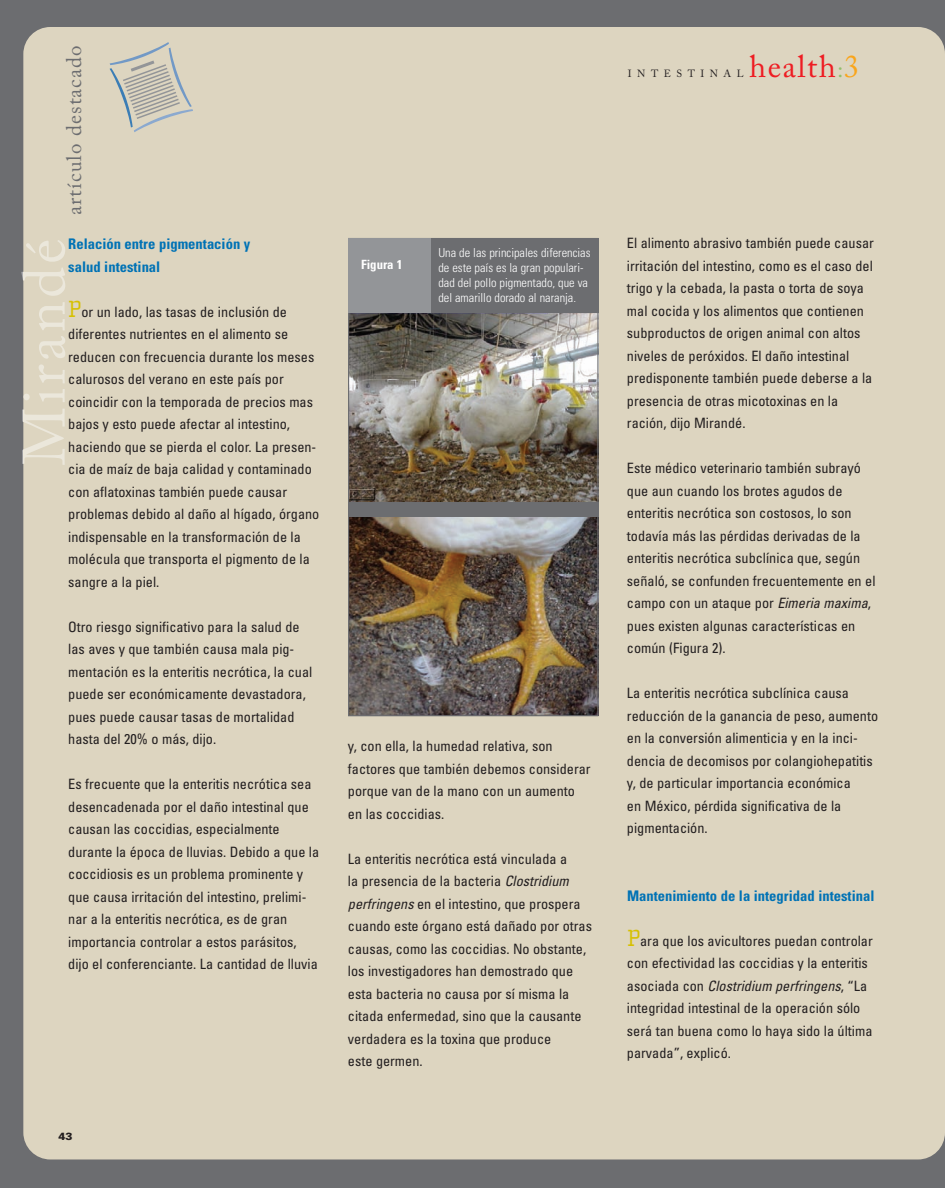
<style>
.page{position:relative;width:945px;height:1188px;background:#6c6d70}
.page>*{position:absolute;margin:0;border:0;box-sizing:border-box;transform-origin:0 0}
.t1{font:31.5px "Adobe Caslon";letter-spacing:.05em;color:#ee1d23}
.t2{font:21px "Adobe Caslon";letter-spacing:.05em;color:#6c6d70}
.t3{font:700 condensed 14.7px/22.5px "Univers";color:#0072b5}
.t4{font:condensed 14.25px/22.5px "Univers";color:#231f20}
.t5{font:700 condensed 12.75px "Univers";color:#fff}
.t6{font:300 condensed 12.3px/15px "Univers";color:#fff}
.t7{font:900 10.5px "Univers";color:#231f20}
.t8{font:10.35px "Adobe Caslon";letter-spacing:.535em;color:#231f20}
.s1{font-family:"Cholla Slab";font-stretch:normal;font-size:24px;color:#d6c002}
.s2{font-style:italic}
.s3{font-size:22.65px;color:#92be6c}
.s4{color:#f9a51b}
</style>
<div class="page">
<div style="left:23px;top:27px;width:922px;height:1132px;background:#ddd5c0;border-radius:27px"></div>
<hr style="left:22px;top:306px;width:1px;height:159px;background:#abacb0">
<svg style="left:23px;top:306px;width:42px;height:159px"></svg>
<img style="left:350px;top:313px;width:246px;height:189px">
<div style="left:348px;top:238px;width:250px;height:75px;background:#6c6d70"></div>
<div style="left:348px;top:502px;width:250px;height:15px;background:#6c6d70"></div>
<img style="left:350px;top:517px;width:246px;height:197px">
<div style="left:348px;top:238px;width:250px;height:478px;border:1px solid #6c6d70"></div>
<div style="left:348px;top:238px;width:82px;height:75px;background:#939598"></div>
<svg style="left:123px;top:60px;width:57px;height:59px"></svg>
<h2 class="t2" style="left:66px;top:215px;width:171px;rotate:-90deg">artículo destacado</h2>
<p class="t3" style="left:68px;top:234px;width:184px">Relación entre pigmentación y salud intestinal</p>
<p class="t4" style="left:68px;top:301px;width:253px"><span class="s1">P</span>or un lado, las tasas de inclusión de diferentes nutrientes en el alimento se reducen con frecuencia durante los meses calurosos del verano en este país por coincidir con la temporada de precios mas bajos y esto puede afectar al intestino, haciendo que se pierda el color. La presen&shy;cia de maíz de baja calidad y contaminado con aflatoxinas también puede causar problemas debido al daño al hígado, órgano indispensable en la transformación de la molécula que transporta el pigmento de la sangre a la piel.</p>
<p class="t4" style="left:68px;top:616px;width:246px">Otro riesgo significativo para la salud de las aves y que también causa mala pig&shy;mentación es la enteritis necrótica, la cual puede ser económicamente devastadora, pues puede causar tasas de mortalidad hasta del 20% o más, dijo.</p>
<p class="t4" style="left:68px;top:774px;width:253px">Es frecuente que la enteritis necrótica sea desencadenada por el daño intestinal que causan las coccidias, especialmente durante la época de lluvias. Debido a que la coccidiosis es un problema prominente y que causa irritación del intestino, prelimi&shy;nar a la enteritis necrótica, es de gran importancia controlar a estos parásitos, dijo el conferenciante. La cantidad de lluvia</p>
<p class="t7" style="left:59px;top:1132px;width:16px">43</p>
<p class="t5" style="left:361px;top:259px;width:43px">Figura 1</p>
<p class="t6" style="left:438px;top:246px;width:154px">Una de las principales diferencias de este país es la gran populari&shy;dad del pollo pigmentado, que va del amarillo dorado al naranja.</p>
<p class="t4" style="left:348px;top:736px;width:244px">y, con ella, la humedad relativa, son factores que también debemos considerar porque van de la mano con un aumento en las coccidias.</p>
<p class="t4" style="left:348px;top:849px;width:246px">La enteritis necrótica está vinculada a<br>la presencia de la bacteria <span class="s2">Clostridium perfringens</span> en el intestino, que prospera cuando este órgano está dañado por otras causas, como las coccidias. No obstante, los investigadores han demostrado que esta bacteria no causa por sí misma la citada enfermedad, sino que la causante verdadera es la toxina que produce<br>este germen.</p>
<h1 class="t1" style="left:749px;top:54px;width:112px">health<span class="s3">:</span><span class="s4">3</span></h1>
<p class="t8" style="left:628px;top:69px;width:117px">INTESTINAL</p>
<p class="t4" style="left:627px;top:233px;width:248px">El alimento abrasivo también puede causar irritación del intestino, como es el caso del trigo y la cebada, la pasta o torta de soya mal cocida y los alimentos que contienen subproductos de origen animal con altos niveles de peróxidos. El daño intestinal predisponente también puede deberse a la presencia de otras micotoxinas en la ración, dijo Mirandé.</p>
<p class="t4" style="left:627px;top:458px;width:250px">Este médico veterinario también subrayó que aun cuando los brotes agudos de enteritis necrótica son costosos, lo son todavía más las pérdidas derivadas de la enteritis necrótica subclínica que, según señaló, se confunden frecuentemente en el campo con un ataque por <span class="s2">Eimeria maxima</span>, pues existen algunas características en común (Figura 2).</p>
<p class="t4" style="left:627px;top:683px;width:253px">La enteritis necrótica subclínica causa reducción de la ganancia de peso, aumento en la conversión alimenticia y en la inci&shy;dencia de decomisos por colangiohepatitis y, de particular importancia económica<br>en México, pérdida significativa de la pigmentación.</p>
<p class="t3" style="left:627px;top:885px;width:249px">Mantenimiento de la integridad intestinal</p>
<p class="t4" style="left:627px;top:930px;width:247px"><span class="s1">P</span>ara que los avicultores puedan controlar con efectividad las coccidias y la enteritis asociada con <span class="s2">Clostridium perfringens</span>, “La integridad intestinal de la operación sólo será tan buena como lo haya sido la última parvada”, explicó.</p>
</div>
